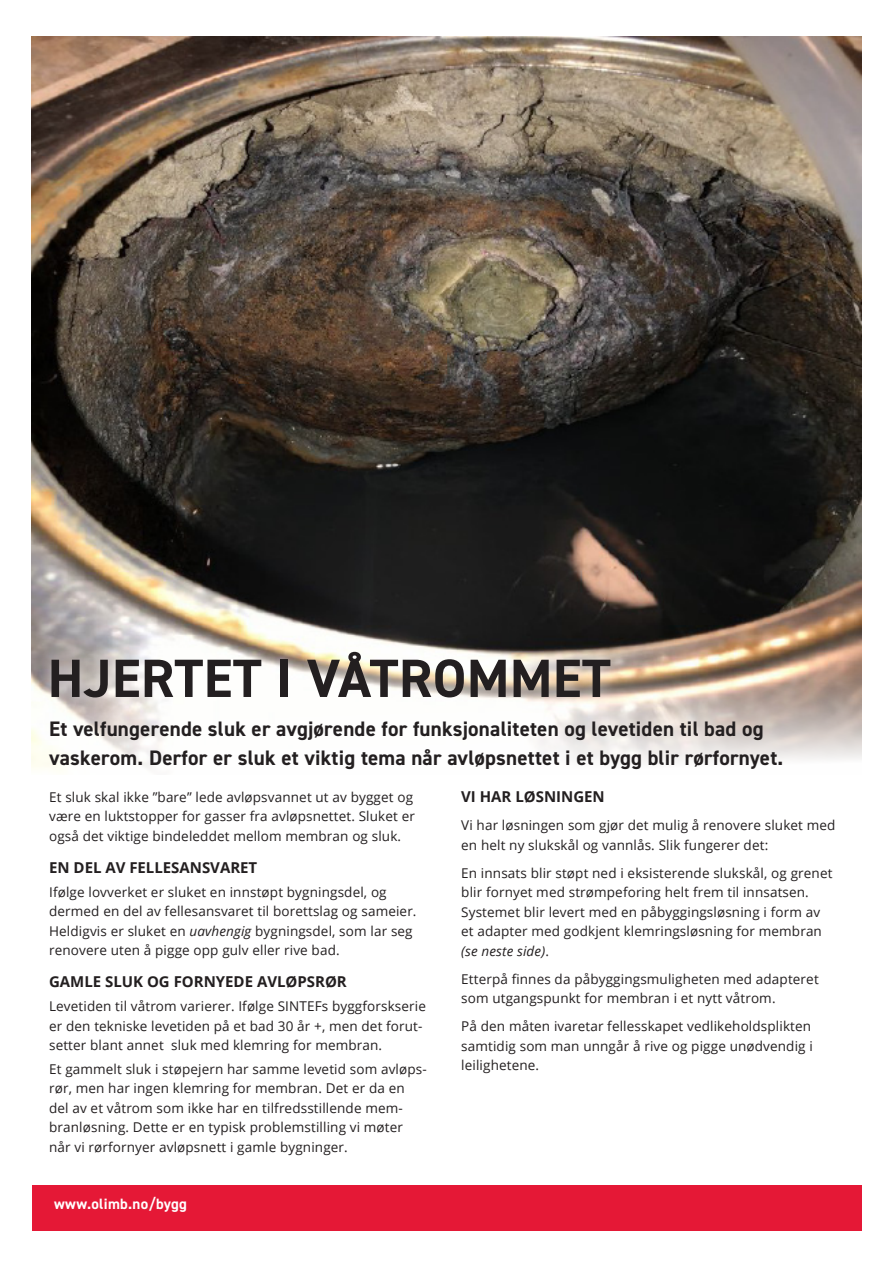
<style>
.page{position:relative;width:893px;height:1263px;background:#fff}
.page>*{position:absolute;margin:0;border:0;box-sizing:border-box;transform-origin:0 0}
.t1{font:700 54px "DIN2014";letter-spacing:.01em;color:#231f20}
.t2{font:700 21px/28.5px "DIN2014";letter-spacing:.01em;color:#231f20}
.t3{font:700 15px "Open Sans";color:#231f20}
.t4{font:700 15px "DIN2014";letter-spacing:.02em;color:#fff}
.t5{font:13.5px/19.5px "Open Sans";letter-spacing:.01em;color:#231f20}
.s1{font-style:italic}
</style>
<div class="page">
<img style="left:32px;top:37px;width:829px;height:733px">
<div style="left:36px;top:636px;width:590px;height:77px;background:#fff;opacity:.75"></div>
<div style="left:32px;top:1185px;width:829px;height:45px;background:#e51836"></div>
<h1 class="t1" style="left:48px;top:652px;width:564px">HJERTET I VÅTROMMET</h1>
<h2 class="t2" style="left:49px;top:715px;width:736px">Et velfungerende sluk er avgjørende for funksjonaliteten og levetiden til bad og vaskerom. Derfor er sluk et viktig tema når avløpsnettet i et bygg blir rørfornyet.</h2>
<p class="t5" style="left:49px;top:788px;width:367px">Et sluk skal ikke ”bare” lede avløpsvannet ut av bygget og være en luktstopper for gasser fra avløpsnettet. Sluket er også det viktige bindeleddet mellom membran og sluk.</p>
<p class="t3" style="left:49px;top:860px;width:210px">EN DEL AV FELLESANSVARET</p>
<p class="t5" style="left:49px;top:883px;width:369px">Ifølge lovverket er sluket en innstøpt bygningsdel, og dermed en del av fellesansvaret til borettslag og sameier.<br>Heldigvis er sluket en <span class="s1">uavhengig</span> bygningsdel, som lar seg renovere uten å pigge opp gulv eller rive bad.</p>
<p class="t3" style="left:49px;top:975px;width:299px">GAMLE SLUK OG FORNYEDE AVLØPSRØR</p>
<p class="t5" style="left:49px;top:997px;width:378px">Levetiden til våtrom varierer. Ifølge SINTEFs byggforskserie er den tekniske levetiden på et bad 30 år +, men det forut&shy;setter blant annet sluk med klemring for membran.</p>
<p class="t5" style="left:49px;top:1060px;width:379px">Et gammelt sluk i støpejern har samme levetid som avløps&shy;rør, men har ingen klemring for membran. Det er da en del av et våtrom som ikke har en tilfredsstillende mem&shy;branløsning. Dette er en typisk problemstilling vi møter når vi rørfornyer avløpsnett i gamle bygninger.</p>
<p class="t4" style="left:54px;top:1196px;width:134px">www.olimb.no/bygg</p>
<p class="t3" style="left:461px;top:790px;width:145px">VI HAR LØSNINGEN</p>
<p class="t5" style="left:461px;top:817px;width:376px">Vi har løsningen som gjør det mulig å renovere sluket med en helt ny slukskål og vannlås. Slik fungerer det:</p>
<p class="t5" style="left:461px;top:864px;width:373px">En innsats blir støpt ned i eksisterende slukskål, og grenet blir fornyet med strømpeforing helt frem til innsatsen.<br>Systemet blir levert med en påbyggingsløsning i form av et adapter med godkjent klemringsløsning for membran <span class="s1">(se neste side)</span>.</p>
<p class="t5" style="left:461px;top:969px;width:359px">Etterpå finnes da påbyggingsmuligheten med adapteret som utgangspunkt for membran i et nytt våtrom.</p>
<p class="t5" style="left:461px;top:1018px;width:353px">På den måten ivaretar fellesskapet vedlikeholdsplikten samtidig som man unngår å rive og pigge unødvendig i leilighetene.</p>
</div>
